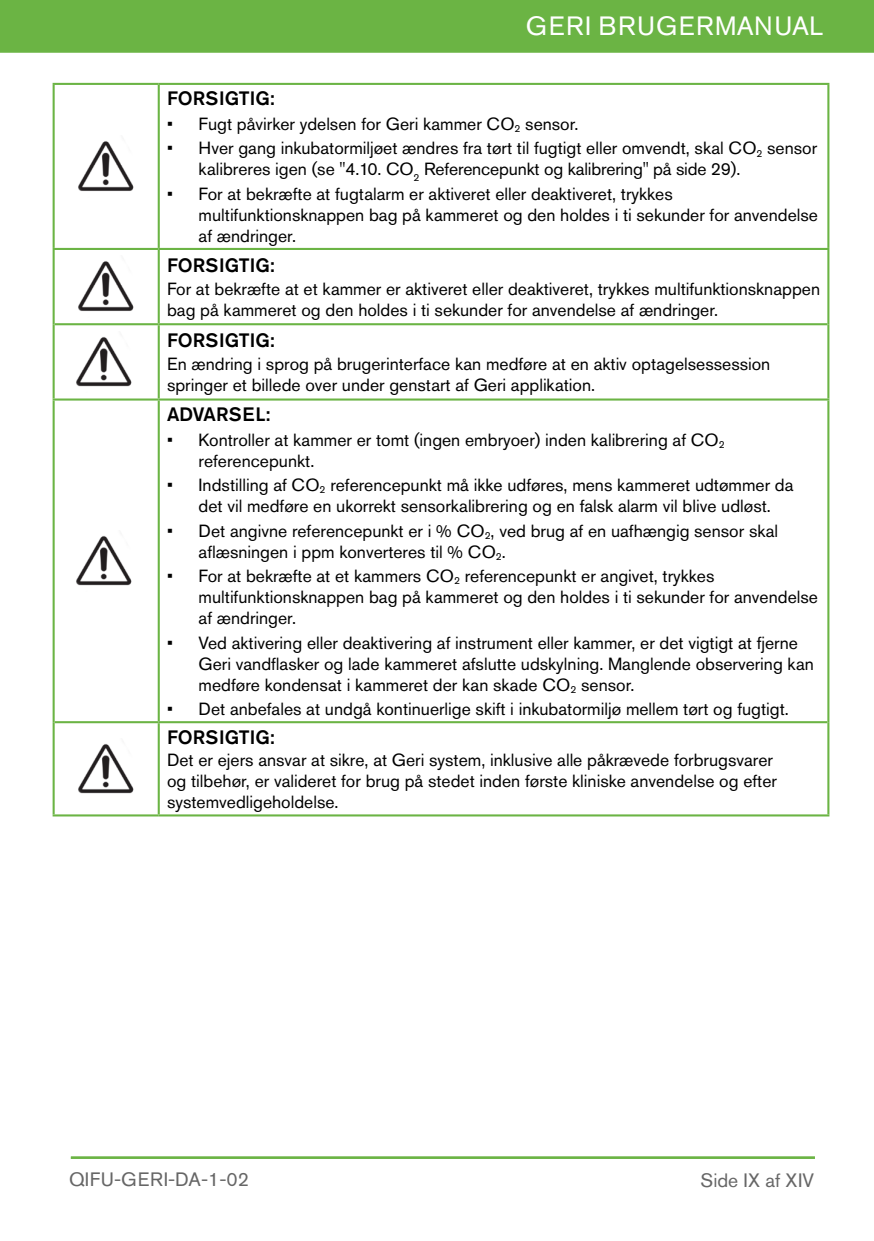
<style>
.page{position:relative;width:874px;height:1241px;background:#fff}
.page>*{position:absolute;margin:0;border:0;box-sizing:border-box;transform-origin:0 0}
.t1{font:26.25px "Akzidenz Grotesk Std";letter-spacing:.055em;color:#fff}
.WARNING_TABLE_BOLD{font:500 19.25px "Akzidenz Grotesk Std";color:#000}
.t2{font:19.25px "Akzidenz Grotesk Std";letter-spacing:.03em;color:#666}
.t3{font:19.25px "Akzidenz Grotesk Std";color:#666}
.TABLE_TEXT{font:17.5px/21px "Akzidenz Grotesk Std";color:#000}
</style>
<div class="page">
<div style="left:0;top:0;width:873px;height:53px;background:#6bb444"></div>
<hr style="left:71px;top:1156px;width:743px;height:1px;background:#6bb444">
<hr style="left:71px;top:1157px;width:743px;height:1px;background:#6bb444">
<hr style="left:53px;top:85px;width:2px;height:163px;background:#6bb444">
<hr style="left:826px;top:85px;width:3px;height:163px;background:#6bb444">
<hr style="left:53px;top:250px;width:2px;height:74px;background:#6bb444">
<hr style="left:826px;top:250px;width:3px;height:74px;background:#6bb444">
<hr style="left:53px;top:324px;width:2px;height:74px;background:#6bb444">
<hr style="left:826px;top:324px;width:3px;height:74px;background:#6bb444">
<hr style="left:53px;top:400px;width:2px;height:322px;background:#6bb444">
<hr style="left:826px;top:400px;width:3px;height:322px;background:#6bb444">
<hr style="left:53px;top:722px;width:2px;height:92px;background:#6bb444">
<hr style="left:826px;top:722px;width:3px;height:92px;background:#6bb444">
<hr style="left:53px;top:83px;width:106px;height:2px;background:#6bb444">
<hr style="left:159px;top:83px;width:670px;height:2px;background:#6bb444">
<hr style="left:158px;top:85px;width:2px;height:163px;background:#6bb444">
<hr style="left:158px;top:250px;width:2px;height:73px;background:#6bb444">
<hr style="left:55px;top:323px;width:104px;height:2px;background:#6bb444">
<hr style="left:159px;top:323px;width:667px;height:2px;background:#6bb444">
<hr style="left:158px;top:325px;width:2px;height:73px;background:#6bb444">
<hr style="left:53px;top:248px;width:106px;height:2px;background:#6bb444">
<hr style="left:159px;top:248px;width:670px;height:2px;background:#6bb444">
<hr style="left:53px;top:398px;width:106px;height:2px;background:#6bb444">
<hr style="left:159px;top:398px;width:670px;height:2px;background:#6bb444">
<hr style="left:158px;top:400px;width:2px;height:321px;background:#6bb444">
<hr style="left:55px;top:721px;width:104px;height:2px;background:#6bb444">
<hr style="left:159px;top:721px;width:667px;height:2px;background:#6bb444">
<hr style="left:158px;top:723px;width:2px;height:91px;background:#6bb444">
<hr style="left:53px;top:814px;width:106px;height:2px;background:#6bb444">
<hr style="left:159px;top:814px;width:670px;height:2px;background:#6bb444">
<img style="left:78px;top:141px;width:56px;height:50px">
<img style="left:78px;top:261px;width:56px;height:50px">
<img style="left:76px;top:337px;width:56px;height:50px">
<img style="left:76px;top:536px;width:56px;height:50px">
<img style="left:78px;top:744px;width:56px;height:50px">
<h1 class="t1" style="left:525px;top:11px;width:299px">GERI BRUGERMANUAL</h1>
<p class="WARNING_TABLE_BOLD" style="left:167px;top:87px;width:109px">FORSIGTIG:</p>
<p class="TABLE_TEXT" style="left:167px;top:113px;width:413px">• Fugt påvirker ydelsen for Geri kammer CO<sub>2</sub> sensor.</p>
<p class="TABLE_TEXT" style="left:198px;top:138px;width:620px;text-indent:-32px">• Hver gang inkubatormiljøet ændres fra tørt til fugtigt eller omvendt, skal CO<sub>2</sub> sensor kalibreres igen (se "4.10. CO<sub>2</sub> Referencepunkt og kalibrering" på side 29).</p>
<p class="TABLE_TEXT" style="left:198px;top:183px;width:620px;text-indent:-32px">• For at bekræfte at fugtalarm er aktiveret eller deaktiveret, trykkes multifunktionsknappen bag på kammeret og den holdes i ti sekunder for anvendelse af ændringer.</p>
<p class="WARNING_TABLE_BOLD" style="left:167px;top:253px;width:109px">FORSIGTIG:</p>
<p class="TABLE_TEXT" style="left:167px;top:278px;width:654px">For at bekræfte at et kammer er aktiveret eller deaktiveret, trykkes multifunktionsknappen bag på kammeret og den holdes i ti sekunder for anvendelse af ændringer.</p>
<p class="WARNING_TABLE_BOLD" style="left:167px;top:328px;width:109px">FORSIGTIG:</p>
<p class="TABLE_TEXT" style="left:167px;top:353px;width:604px">En ændring i sprog på brugerinterface kan medføre at en aktiv optagelsessession springer et billede over under genstart af Geri applikation.</p>
<p class="WARNING_TABLE_BOLD" style="left:167px;top:402px;width:105px">ADVARSEL:</p>
<p class="TABLE_TEXT" style="left:198px;top:428px;width:527px;text-indent:-32px">• Kontroller at kammer er tomt (ingen embryoer) inden kalibrering af CO<sub>2 </sub>referencepunkt.</p>
<p class="TABLE_TEXT" style="left:167px;top:474px;width:627px;text-align:center">• Indstilling af CO<sub>2</sub> referencepunkt må ikke udføres, mens kammeret udtømmer da det vil medføre en ukorrekt sensorkalibrering og en falsk alarm vil blive udløst.</p>
<p class="TABLE_TEXT" style="left:198px;top:519px;width:580px;text-indent:-32px">• Det angivne referencepunkt er i % CO<sub>2</sub>, ved brug af en uafhængig sensor skal aflæsningen i ppm konverteres til % CO<sub>2</sub>.</p>
<p class="TABLE_TEXT" style="left:198px;top:565px;width:620px;text-indent:-32px">• For at bekræfte at et kammers CO<sub>2</sub> referencepunkt er angivet, trykkes multifunktionsknappen bag på kammeret og den holdes i ti sekunder for anvendelse af ændringer.</p>
<p class="TABLE_TEXT" style="left:198px;top:631px;width:616px;text-indent:-32px">• Ved aktivering eller deaktivering af instrument eller kammer, er det vigtigt at fjerne<br>Geri vandflasker og lade kammeret afslutte udskylning. Manglende observering kan medføre kondensat i kammeret der kan skade CO<sub>2</sub> sensor.</p>
<p class="TABLE_TEXT" style="left:167px;top:698px;width:623px">• Det anbefales at undgå kontinuerlige skift i inkubatormiljø mellem tørt og fugtigt.</p>
<p class="WARNING_TABLE_BOLD" style="left:167px;top:725px;width:109px">FORSIGTIG:</p>
<p class="TABLE_TEXT" style="left:167px;top:749px;width:611px">Det er ejers ansvar at sikre, at Geri system, inklusive alle påkrævede forbrugsvarer og tilbehør, er valideret for brug på stedet inden første kliniske anvendelse og efter systemvedligeholdelse.</p>
<p class="t2" style="left:69px;top:1167px;width:181px">QIFU-GERI-DA-1-02</p>
<p class="t3" style="left:700px;top:1168px;width:115px">Side IX af XIV</p>
</div>
